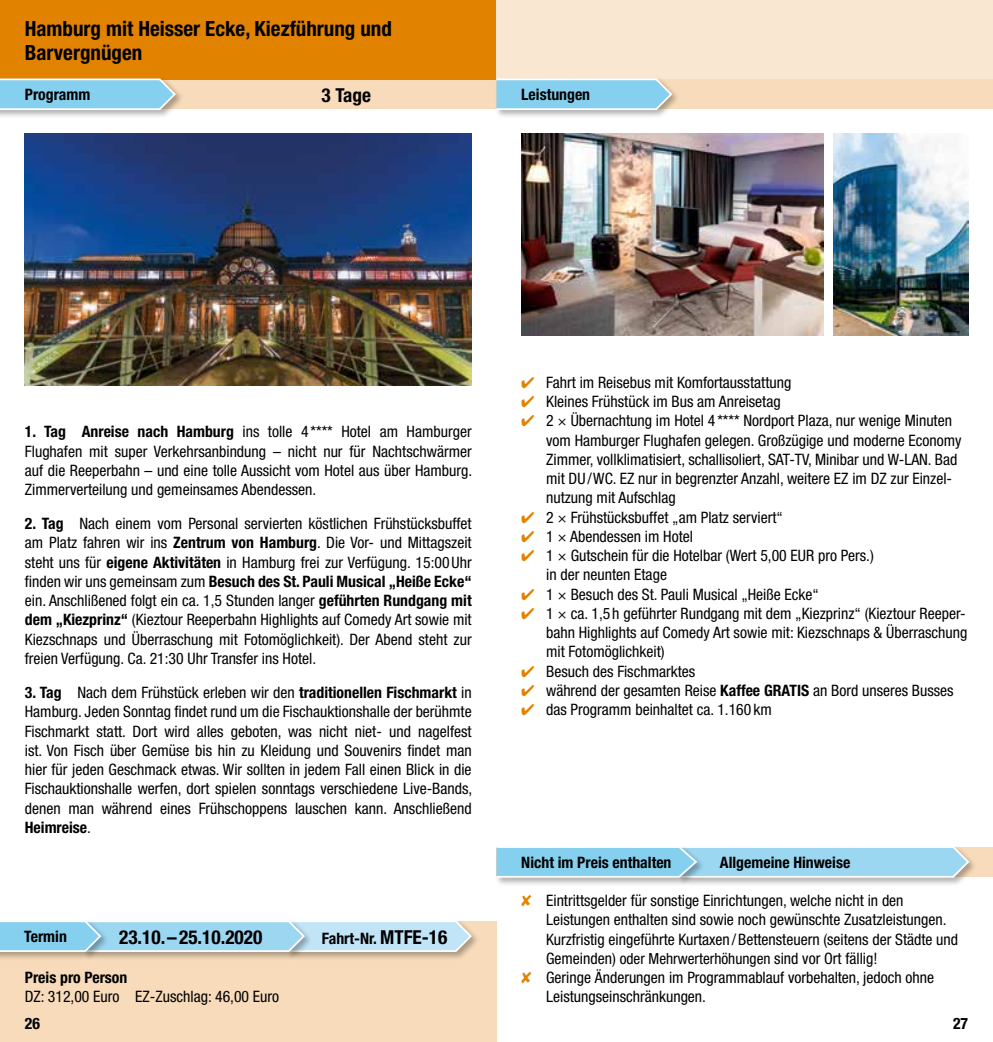
<style>
.page{position:relative;width:993px;height:1042px;background:#fff}
.page>*{position:absolute;margin:0;border:0;box-sizing:border-box;transform-origin:0 0}
.t1{font:700 condensed 21px/24.5px "Helvetica Neue";color:#000}
.t2{font:700 condensed 19.25px "Helvetica Neue";color:#000}
.t3{font:condensed 15.75px/19.2px "Helvetica Neue";color:#000;text-align:justify}
.t4{font:700 condensed 15.75px "Helvetica Neue";color:#000}
.s1{font-weight:700}
.s2{font-size:19.25px}
.s3{color:#e18300}
.s4{font-size:15.4px}
</style>
<div class="page">
<div style="left:0;top:79px;width:496px;height:30px;background:#f7dbba"></div>
<div style="left:0;top:0;width:496px;height:79px;background:#e18300"></div>
<div style="left:0;top:77px;width:184px;height:42px;background:#000;opacity:.3"></div>
<svg style="left:0;top:78px;width:177px;height:33px;background:#99d2e7"></svg>
<div style="left:496px;top:847px;width:496px;height:30px;background:#f7dbba"></div>
<div style="left:677px;top:844px;width:300px;height:42px;background:#000;opacity:.3"></div>
<div style="left:494px;top:844px;width:211px;height:42px;background:#000;opacity:.3"></div>
<svg style="left:494px;top:845px;width:476px;height:33px;background:#a4d9f0"></svg>
<div style="left:496px;top:0;width:496px;height:79px;background:#fae7d1"></div>
<div style="left:496px;top:79px;width:496px;height:30px;background:#f7dbba"></div>
<div style="left:494px;top:77px;width:186px;height:42px;background:#000;opacity:.3"></div>
<svg style="left:494px;top:78px;width:179px;height:33px;background:#9bd4ea"></svg>
<img style="left:25px;top:134px;width:446px;height:251px">
<div style="left:0;top:936px;width:496px;height:106px;background:#f7dbba"></div>
<div style="left:0;top:921px;width:496px;height:30px;background:#f7dbba"></div>
<div style="left:286px;top:918px;width:194px;height:42px;background:#000;opacity:.3"></div>
<div style="left:82px;top:918px;width:231px;height:42px;background:#000;opacity:.3"></div>
<div style="left:0;top:918px;width:109px;height:42px;background:#000;opacity:.3"></div>
<svg style="left:0;top:919px;width:473px;height:34px;background:#b3ddef"></svg>
<img style="left:833px;top:134px;width:134px;height:202px">
<img style="left:521px;top:134px;width:302px;height:202px">
<h1 class="t1" style="left:25px;top:16px;width:368px">Hamburg mit Heisser Ecke, Kiezführung und<br>Barvergnügen</h1>
<p class="t4" style="left:25px;top:85px;width:67px">Programm</p>
<p class="t2" style="left:321px;top:83px;width:51px">3 Tage</p>
<p class="t4" style="left:521px;top:85px;width:70px">Leistungen</p>
<p class="t3" style="left:25px;top:422px;width:449px"><span class="s1">1. Tag Anreise nach Hamburg</span> ins tolle 4 **** Hotel am Hamburger Flughafen mit super Verkehrsanbindung – nicht nur für Nachtschwärmer auf die Reeperbahn – und eine tolle Aussicht vom Hotel aus über Hamburg.<br>Zimmerverteilung und gemeinsames Abendessen.</p>
<p class="t3" style="left:25px;top:514px;width:448px"><span class="s1">2. Tag</span> Nach einem vom Personal servierten köstlichen Frühstücksbuffet am Platz fahren wir ins <span class="s1">Zentrum von Hamburg</span>. Die Vor- und Mittagszeit steht uns für <span class="s1">eigene Aktivitäten</span> in Hamburg frei zur Verfügung. 15:00Uhr finden wir uns gemeinsam zum <span class="s1">Besuch des St. Pauli Musical „Heiße Ecke“ </span>ein. Anschlißened folgt ein ca. 1,5 Stunden langer <span class="s1">geführten Rundgang mit dem „Kiezprinz“</span> (Kieztour Reeperbahn Highlights auf Comedy Art sowie mit Kiezschnaps und Überraschung mit Fotomöglichkeit). Der Abend steht zur freien Verfügung. Ca. 21:30 Uhr Transfer ins Hotel.</p>
<p class="t3" style="left:25px;top:683px;width:449px"><span class="s1">3. Tag</span> Nach dem Frühstück erleben wir den <span class="s1">traditionellen Fischmarkt</span> in Hamburg. Jeden Sonntag findet rund um die Fischauktionshalle der berühmte Fischmarkt statt. Dort wird alles geboten, was nicht niet- und nagelfest ist. Von Fisch über Gemüse bis hin zu Kleidung und Souvenirs findet man hier für jeden Geschmack etwas. Wir sollten in jedem Fall einen Blick in die Fischauktionshalle werfen, dort spielen sonntags verschiedene Live-Bands, denen man während eines Frühschoppens lauschen kann. Anschließend <span class="s1">Heimreise</span>.</p>
<p class="t4" style="left:24px;top:927px;width:44px">Termin</p>
<p class="t2" style="left:119px;top:925px;width:145px">23.10.–25.10.2020</p>
<p class="t4" style="left:322px;top:928px;width:127px">Fahrt-Nr. <span class="s2">MTFE-16</span></p>
<p class="t4" style="left:25px;top:968px;width:104px">Preis pro Person</p>
<p class="t3" style="left:25px;top:987px;width:256px">DZ: 312,00 Euro EZ-Zuschlag: 46,00 Euro</p>
<p class="t4" style="left:25px;top:1014px;width:17px">26</p>
<p class="t3" style="left:521px;top:373px;width:271px"><span class="s3">✔</span> Fahrt im Reisebus mit Komfortausstattung</p>
<p class="t3" style="left:521px;top:392px;width:261px"><span class="s3">✔</span> Kleines Frühstück im Bus am Anreisetag</p>
<p class="t3" style="left:546px;top:411px;width:417px;text-align:left;text-indent:-25px"><span class="s3">✔</span> 2 × Übernachtung im Hotel 4 **** Nordport Plaza, nur wenige Minuten vom Hamburger Flughafen gelegen. Großzügige und moderne Economy Zimmer, vollklimatisiert, schallisoliert, SAT-TV, Minibar und W-LAN. Bad mit DU/WC. EZ nur in begrenzter Anzahl, weitere EZ im DZ zur Einzel&shy;nutzung mit Aufschlag</p>
<p class="t3" style="left:521px;top:507px;width:263px"><span class="s3">✔</span> 2 × Frühstücksbuffet „am Platz serviert“</p>
<p class="t3" style="left:521px;top:527px;width:173px"><span class="s3">✔</span> 1 × Abendessen im Hotel</p>
<p class="t3" style="left:546px;top:546px;width:329px;text-indent:-25px"><span class="s3">✔</span> 1 × Gutschein für die Hotelbar (Wert 5,00 EUR pro Pers.) in der neunten Etage</p>
<p class="t3" style="left:521px;top:584px;width:299px"><span class="s3">✔</span> 1 × Besuch des St. Pauli Musical „Heiße Ecke“</p>
<p class="t3" style="left:546px;top:604px;width:422px;text-indent:-25px"><span class="s3">✔</span> 1 × ca. 1,5 h geführter Rundgang mit dem „Kiezprinz“ (Kieztour Reeper&shy;bahn Highlights auf Comedy Art sowie mit: Kiezschnaps &amp; Überraschung mit Fotomöglichkeit)</p>
<p class="t3" style="left:521px;top:661px;width:175px"><span class="s3">✔</span> Besuch des Fischmarktes</p>
<p class="t3" style="left:521px;top:680px;width:434px"><span class="s3">✔</span> während der gesamten Reise <span class="s1">Kaffee GRATIS</span> an Bord unseres Busses</p>
<p class="t3" style="left:521px;top:700px;width:252px"><span class="s3">✔</span> das Programm beinhaltet ca. 1.160 km</p>
<p class="t4" style="left:521px;top:853px;width:152px">Nicht im Preis enthalten</p>
<p class="t4" style="left:719px;top:853px;width:132px">Allgemeine Hinweise</p>
<p class="t3" style="left:521px;top:891px;width:383px"><span class="s3">✘</span> Eintrittsgelder für sonstige Einrichtungen, welche nicht in den</p>
<p class="t3" style="left:546px;top:910px;width:401px">Leistungen enthalten sind sowie noch gewünschte Zusatzleistungen.</p>
<p class="t3" style="left:546px;top:929px;width:413px">Kurzfristig eingeführte Kurtaxen /Bettensteuern (seitens der Städte und</p>
<p class="t3" style="left:546px;top:948px;width:333px">Gemeinden) <span class="s4">oder Mehrwerterhöhungen</span> sind vor Ort fällig!</p>
<p class="t3" style="left:521px;top:967px;width:414px"><span class="s3">✘</span> Geringe Änderungen im Programmablauf vorbehalten, jedoch ohne</p>
<p class="t3" style="left:546px;top:987px;width:161px">Leistungseinschränkungen.</p>
<p class="t4" style="left:952px;top:1014px;width:17px">27</p>
</div>
